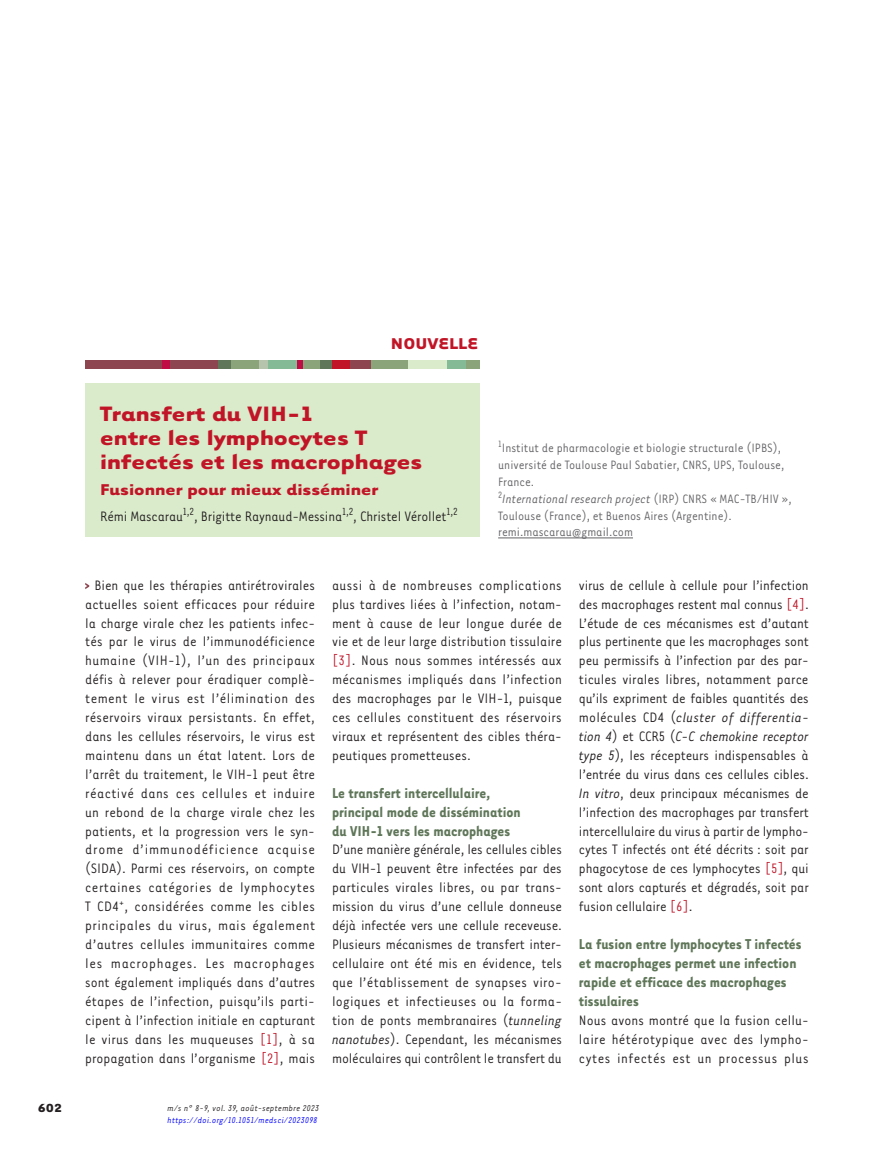
<style>
.page{position:relative;width:894px;height:1149px;background:#fff}
.page>*{position:absolute;margin:0;border:0;box-sizing:border-box;transform-origin:0 0}
.t1{font:700 24px/24px "Tarzana Wide OT";color:#c11527}
.t2{font:700 18px "Tarzana Wide OT";color:#c11527}
.t3{font:700 16.5px/18.9px "Tarzana Nar OT";color:#5f7659}
.t4{font:15.75px/18.9px "Tarzana Nar OT";letter-spacing:.005em;color:#231f20;text-align:justify}
.t5{font:13.95px/17px "Tarzana Nar OT";color:#636366}
.t6{font:700 13.5px "Tarzana Wide OT";color:#231f20}
.t7{font:italic 9.75px "Tarzana Nar OT";letter-spacing:.025em;color:#00f}
.t8{font:italic 9.75px "Tarzana Nar OT";letter-spacing:.025em;color:#231f20}
.s1{font-style:italic}
.s2{color:#bf182a}
</style>
<div class="page">
<hr style="left:498px;top:537px;width:134px;height:1px;background:#636366">
<svg style="left:85px;top:583px;width:4px;height:6px"></svg>
<div style="left:85px;top:383px;width:394px;height:153px;background:#daebcb"></div>
<div style="left:85px;top:360px;width:133px;height:8px;background:#8d454f"></div>
<div style="left:218px;top:360px;width:26px;height:8px;background:#5f7659"></div>
<div style="left:318px;top:360px;width:13px;height:8px;background:#5f7659"></div>
<div style="left:231px;top:360px;width:29px;height:8px;background:#8ba479"></div>
<div style="left:267px;top:360px;width:29px;height:8px;background:#84ba95"></div>
<div style="left:446px;top:360px;width:20px;height:8px;background:#84ba95"></div>
<div style="left:301px;top:360px;width:18px;height:8px;background:#8ba479"></div>
<div style="left:465px;top:360px;width:14px;height:8px;background:#8ba479"></div>
<div style="left:370px;top:360px;width:39px;height:8px;background:#8ba479"></div>
<div style="left:408px;top:360px;width:39px;height:8px;background:#daebcb"></div>
<div style="left:259px;top:360px;width:8px;height:8px;background:#b6c4ad"></div>
<div style="left:163px;top:360px;width:7px;height:8px;background:#c10d45"></div>
<div style="left:296px;top:360px;width:6px;height:8px;background:#c10d45"></div>
<div style="left:331px;top:360px;width:27px;height:8px;background:#c11527"></div>
<div style="left:350px;top:360px;width:21px;height:8px;background:#8d454f"></div>
<p class="t2" style="left:391px;top:332px;width:89px">NOUVELLE</p>
<h1 class="t1" style="left:100px;top:400px;width:323px">Transfert du VIH-1<br>entre les lymphocytes T infectés et les macrophages</h1>
<p class="t2" style="left:100px;top:478px;width:280px">Fusionner pour mieux disséminer</p>
<p class="t4" style="left:100px;top:505px;width:359px">Rémi Mascarau<sup>1,2</sup>, Brigitte Raynaud-Messina<sup>1,2</sup>, Christel Vérollet<sup>1,2</sup></p>
<p class="t5" style="left:498px;top:438px;width:295px"><sup>1</sup>Institut de pharmacologie et biologie structurale (IPBS), université de Toulouse Paul Sabatier, CNRS, UPS, Toulouse, France.<br><sup>2</sup><span class="s1">International research project</span> (IRP) CNRS « MAC-TB/HIV », Toulouse (France), et Buenos Aires (Argentine). remi.mascarau@gmail.com</p>
<p class="t4" style="left:85px;top:574px;width:231px;text-align:center">Bien que les thérapies antirétrovirales actuelles soient efficaces pour réduire la charge virale chez les patients infec&shy;tés par le virus de l’immunodéficience humaine (VIH-1), l’un des principaux défis à relever pour éradiquer complè- tement le virus est l’élimination des réservoirs viraux persistants. En effet, dans les cellules réservoirs, le virus est maintenu dans un état latent. Lors de l’arrêt du traitement, le VIH-1 peut être réactivé dans ces cellules et induire un rebond de la charge virale chez les patients, et la progression vers le syn&shy;drome d’immunodéficience acquise (SIDA). Parmi ces réservoirs, on compte certaines catégories de lymphocytes T CD4<sup>+</sup>, considérées comme les cibles principales du virus, mais également d’autres cellules immunitaires comme les macrophages. Les macrophages sont également impliqués dans d’autres étapes de l’infection, puisqu’ils parti&shy;cipent à l’infection initiale en capturant le virus dans les muqueuses <span class="s2">[1]</span>, à sa propagation dans l’organisme <span class="s2">[2]</span>, mais</p>
<p class="t4" style="left:332px;top:574px;width:231px">aussi à de nombreuses complications plus tardives liées à l’infection, notam&shy;ment à cause de leur longue durée de vie et de leur large distribution tissulaire <span class="s2">[3]</span>. Nous nous sommes intéressés aux mécanismes impliqués dans l’infection des macrophages par le VIH-1, puisque ces cellules constituent des réservoirs viraux et représentent des cibles théra&shy;peutiques prometteuses.</p>
<p class="t3" style="left:332px;top:782px;width:190px">Le transfert intercellulaire, principal mode de dissémination du VIH-1 vers les macrophages</p>
<p class="t4" style="left:332px;top:839px;width:231px">D’une manière générale, les cellules cibles du VIH-1 peuvent être infectées par des particules virales libres, ou par trans&shy;mission du virus d’une cellule donneuse déjà infectée vers une cellule receveuse.<br>Plusieurs mécanismes de transfert inter&shy;cellulaire ont été mis en évidence, tels que l’établissement de synapses viro&shy;logiques et infectieuses ou la forma&shy;tion de ponts membranaires (<span class="s1">tunneling nanotubes</span>). Cependant, les mécanismes moléculaires qui contrôlent le transfert du</p>
<p class="t6" style="left:38px;top:1098px;width:26px">602</p>
<p class="t8" style="left:167px;top:1102px;width:153px">m/s n° 8-9, vol. 39, août-septembre 2023</p>
<p class="t7" style="left:167px;top:1114px;width:151px">https://doi.org/10.1051/medsci/2023098</p>
<p class="t4" style="left:578px;top:574px;width:231px">virus de cellule à cellule pour l’infection des macrophages restent mal connus <span class="s2">[4]</span>.<br>L’étude de ces mécanismes est d’autant plus pertinente que les macrophages sont peu permissifs à l’infection par des par&shy;ticules virales libres, notamment parce qu’ils expriment de faibles quantités des molécules CD4 (<span class="s1">cluster of differentia&shy;tion 4</span>) et CCR5 (<span class="s1">C-C chemokine receptor type 5</span>), les récepteurs indispensables à l’entrée du virus dans ces cellules cibles.<br><span class="s1">In vitro</span>, deux principaux mécanismes de l’infection des macrophages par transfert intercellulaire du virus à partir de lympho&shy;cytes T infectés ont été décrits : soit par phagocytose de ces lymphocytes <span class="s2">[5]</span>, qui sont alors capturés et dégradés, soit par fusion cellulaire <span class="s2">[6]</span>.</p>
<p class="t3" style="left:578px;top:933px;width:224px">La fusion entre lymphocytes T infectés et macrophages permet une infection rapide et efficace des macrophages tissulaires</p>
<p class="t4" style="left:578px;top:1009px;width:231px">Nous avons montré que la fusion cellu&shy;laire hétérotypique avec des lympho&shy;cytes infectés est un processus plus</p>
</div>
